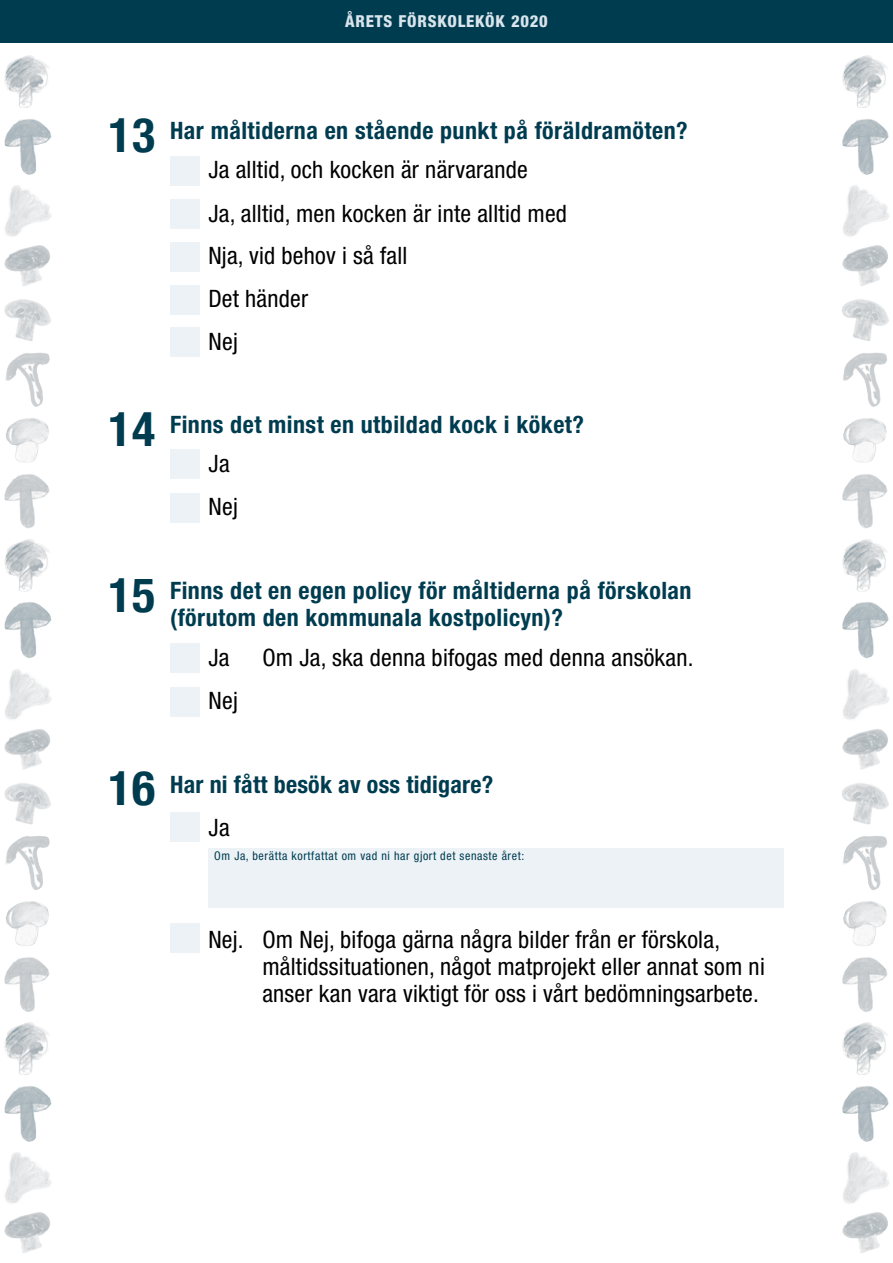
<style>
.page{position:relative;width:893px;height:1263px;background:#fff}
.page>*{position:absolute;margin:0;border:0;box-sizing:border-box;transform-origin:0 0}
.t1{font:700 condensed 48px "Helvetica Neue";letter-spacing:.01em;color:#003c50}
.t2{font:condensed 24px/42.9px "Helvetica Neue LT Std";letter-spacing:.01em;color:#000}
.t3{font:700 condensed 24px/27px "Helvetica Neue LT Std";letter-spacing:.02em;color:#003c50}
.t4{font:800 condensed 16.5px "Helvetica Neue LT Std";letter-spacing:.05em;color:#d9e5ec}
.t5{font:condensed 12px "Helvetica Neue LT Std";letter-spacing:.05em;color:#003c50}
</style>
<div class="page">
<div style="left:170px;top:643px;width:30px;height:30px;background:#ecf2f6"></div>
<div style="left:170px;top:687px;width:30px;height:29px;background:#ecf2f6"></div>
<div style="left:170px;top:812px;width:30px;height:30px;background:#ecf2f6"></div>
<div style="left:170px;top:923px;width:30px;height:29px;background:#ecf2f6"></div>
<div style="left:208px;top:849px;width:576px;height:59px;background:#ecf2f6"></div>
<img style="left:4px;top:299px;width:47px;height:42px">
<img style="left:4px;top:783px;width:47px;height:42px">
<img style="left:4px;top:245px;width:37px;height:41px">
<img style="left:4px;top:729px;width:37px;height:41px">
<img style="left:4px;top:1212px;width:37px;height:41px">
<img style="left:4px;top:55px;width:25px;height:52px">
<img style="left:4px;top:539px;width:25px;height:51px">
<img style="left:4px;top:1022px;width:25px;height:52px">
<img style="left:4px;top:119px;width:33px;height:56px">
<img style="left:4px;top:602px;width:33px;height:56px">
<img style="left:4px;top:1086px;width:33px;height:56px">
<img style="left:4px;top:474px;width:32px;height:54px">
<img style="left:4px;top:957px;width:32px;height:55px">
<img style="left:5px;top:185px;width:27px;height:51px">
<img style="left:5px;top:669px;width:27px;height:51px">
<img style="left:5px;top:1152px;width:27px;height:51px">
<img style="left:5px;top:353px;width:32px;height:28px">
<img style="left:5px;top:836px;width:32px;height:28px">
<img style="left:9px;top:418px;width:22px;height:9px">
<img style="left:9px;top:901px;width:22px;height:9px">
<img style="left:842px;top:299px;width:47px;height:42px">
<img style="left:842px;top:783px;width:47px;height:42px">
<img style="left:842px;top:245px;width:37px;height:41px">
<img style="left:842px;top:729px;width:38px;height:41px">
<img style="left:842px;top:1212px;width:36px;height:41px">
<img style="left:842px;top:55px;width:25px;height:52px">
<img style="left:842px;top:539px;width:25px;height:52px">
<img style="left:842px;top:1022px;width:25px;height:53px">
<img style="left:842px;top:119px;width:32px;height:56px">
<img style="left:842px;top:602px;width:36px;height:56px">
<img style="left:842px;top:1086px;width:32px;height:56px">
<img style="left:842px;top:474px;width:32px;height:54px">
<img style="left:842px;top:957px;width:32px;height:55px">
<img style="left:843px;top:185px;width:26px;height:51px">
<img style="left:843px;top:669px;width:29px;height:51px">
<img style="left:843px;top:1152px;width:26px;height:51px">
<img style="left:843px;top:353px;width:32px;height:28px">
<img style="left:843px;top:836px;width:32px;height:30px">
<img style="left:846px;top:418px;width:23px;height:9px">
<img style="left:845px;top:901px;width:24px;height:11px">
<div style="left:0;top:0;width:893px;height:43px;background:#003c50"></div>
<div style="left:170px;top:449px;width:30px;height:30px;background:#ecf2f6"></div>
<div style="left:170px;top:493px;width:30px;height:30px;background:#ecf2f6"></div>
<div style="left:170px;top:156px;width:30px;height:30px;background:#ecf2f6"></div>
<div style="left:170px;top:199px;width:30px;height:30px;background:#ecf2f6"></div>
<div style="left:170px;top:242px;width:30px;height:30px;background:#ecf2f6"></div>
<div style="left:170px;top:285px;width:30px;height:30px;background:#ecf2f6"></div>
<div style="left:170px;top:327px;width:30px;height:30px;background:#ecf2f6"></div>
<p class="t4" style="left:345px;top:11px;width:204px">ÅRETS FÖRSKOLEKÖK 2020</p>
<h1 class="t1" style="left:109px;top:95px;width:48px">13</h1>
<p class="t3" style="left:170px;top:117px;width:519px">Har måltiderna en stående punkt på föräldramöten?</p>
<p class="t2" style="left:208px;top:148px;width:360px">Ja alltid, och kocken är närvarande<br>Ja, alltid, men kocken är inte alltid med<br>Nja, vid behov i så fall<br>Det händer<br>Nej</p>
<h1 class="t1" style="left:109px;top:389px;width:48px">14</h1>
<p class="t3" style="left:170px;top:410px;width:415px">Finns det minst en utbildad kock i köket?</p>
<p class="t2" style="left:208px;top:441px;width:31px;line-height:43.7px">Ja<br>Nej</p>
<h1 class="t1" style="left:109px;top:555px;width:48px">15</h1>
<p class="t3" style="left:170px;top:576px;width:523px">Finns det en egen policy för måltiderna på förskolan (förutom den kommunala kostpolicyn)?</p>
<p class="t2" style="left:208px;top:635px;width:23px">Ja</p>
<p class="t2" style="left:262px;top:635px;width:433px">Om Ja, ska denna bifogas med denna ansökan.</p>
<p class="t2" style="left:208px;top:679px;width:31px">Nej</p>
<h1 class="t1" style="left:109px;top:748px;width:48px">16</h1>
<p class="t3" style="left:170px;top:771px;width:325px">Har ni fått besök av oss tidigare?</p>
<p class="t2" style="left:208px;top:806px;width:23px">Ja</p>
<p class="t5" style="left:214px;top:849px;width:311px">Om Ja, berätta kortfattat om vad ni har gjort det senaste året:</p>
<p class="t2" style="left:262px;top:926px;width:504px;line-height:27px;text-indent:-54px">Nej. Om Nej, bifoga gärna några bilder från er förskola, måltidssituationen, något matprojekt eller annat som ni anser kan vara viktigt för oss i vårt bedömningsarbete.</p>
</div>
